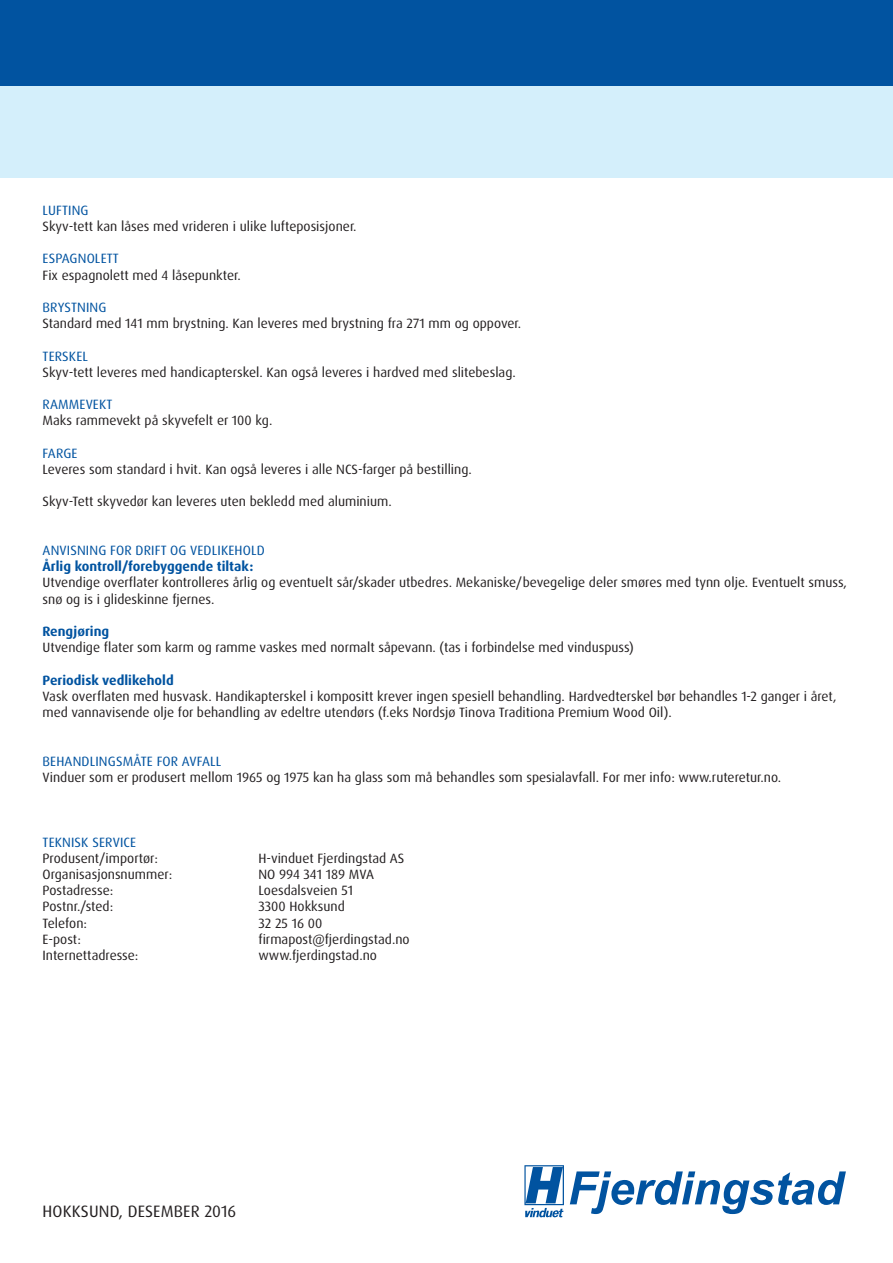
<style>
.page{position:relative;width:893px;height:1263px;background:#fff}
.page>*{position:absolute;margin:0;border:0;box-sizing:border-box;transform-origin:0 0}
.t1{font:16.5px "Dax OT";color:#231f20}
.t2{font:13.5px/16.2px "Dax OT";color:#231f20}
.t3{font:13.5px "Dax OT";letter-spacing:.01em;color:#0153a0}
.t4{font:700 13.5px "Dax OT";color:#0153a0}
</style>
<div class="page">
<svg style="left:524px;top:1165px;width:40px;height:52px"></svg>
<svg style="left:570px;top:1171px;width:276px;height:43px"></svg>
<div style="left:0;top:86px;width:893px;height:92px;background:#d4effb"></div>
<div style="left:0;top:0;width:893px;height:86px;background:#0153a0"></div>
<p class="t3" style="left:43px;top:201px;width:48px">lufting</p>
<p class="t2" style="left:43px;top:218px;width:316px">Skyv-tett kan låses med vrideren i ulike lufteposisjoner.</p>
<p class="t3" style="left:43px;top:250px;width:78px">espagnolett</p>
<p class="t2" style="left:43px;top:267px;width:200px">Fix espagnolett med 4 låsepunkter.</p>
<p class="t3" style="left:43px;top:299px;width:65px">brystning</p>
<p class="t2" style="left:43px;top:315px;width:480px">Standard med 141 mm brystning. Kan leveres med brystning fra 271 mm og oppover.</p>
<p class="t3" style="left:43px;top:347px;width:47px">terskel</p>
<p class="t2" style="left:43px;top:364px;width:475px">Skyv-tett leveres med handicapterskel. Kan også leveres i hardved med slitebeslag.</p>
<p class="t3" style="left:43px;top:396px;width:71px">rammevekt</p>
<p class="t2" style="left:43px;top:413px;width:231px">Maks rammevekt på skyvefelt er 100 kg.</p>
<p class="t3" style="left:43px;top:444px;width:36px">farge</p>
<p class="t2" style="left:43px;top:461px;width:431px">Leveres som standard i hvit. Kan også leveres i alle NCS-farger på bestilling.</p>
<p class="t2" style="left:43px;top:494px;width:351px">Skyv-Tett skyvedør kan leveres uten bekledd med aluminium.</p>
<p class="t3" style="left:43px;top:542px;width:224px">Anvisning for drift og vedlikehold</p>
<p class="t4" style="left:43px;top:558px;width:212px">Årlig kontroll/forebyggende tiltak:</p>
<p class="t2" style="left:43px;top:575px;width:806px">Utvendige overflater kontrolleres årlig og eventuelt sår/skader utbedres. Mekaniske/bevegelige deler smøres med tynn olje. Eventuelt smuss, snø og is i glideskinne fjernes.</p>
<p class="t4" style="left:43px;top:623px;width:68px">Rengjøring</p>
<p class="t2" style="left:43px;top:639px;width:593px">Utvendige flater som karm og ramme vaskes med normalt såpevann. (tas i forbindelse med vinduspuss)</p>
<p class="t4" style="left:43px;top:671px;width:133px">Periodisk vedlikehold</p>
<p class="t2" style="left:43px;top:688px;width:796px">Vask overflaten med husvask. Handikapterskel i kompositt krever ingen spesiell behandling. Hardvedterskel bør behandles 1-2 ganger i året, med vannavisende olje for behandling av edeltre utendørs (f.eks Nordsjø Tinova Traditiona Premium Wood Oil).</p>
<p class="t3" style="left:43px;top:752px;width:180px">Behandlingsmåte for avfall</p>
<p class="t2" style="left:43px;top:769px;width:740px">Vinduer som er produsert mellom 1965 og 1975 kan ha glass som må behandles som spesialavfall. For mer info: www.ruteretur.no.</p>
<p class="t3" style="left:43px;top:833px;width:95px">teknisk service</p>
<p class="t2" style="left:43px;top:850px;width:153px">Produsent/importør: H</p>
<p class="t2" style="left:267px;top:850px;width:138px">-vinduet Fjerdingstad AS</p>
<p class="t2" style="left:43px;top:866px;width:157px">Organisasjonsnummer: NO</p>
<p class="t2" style="left:279px;top:866px;width:96px">994 341 189 MVA</p>
<p class="t2" style="left:43px;top:882px;width:110px">Postadresse: L</p>
<p class="t2" style="left:264px;top:882px;width:91px">oesdalsveien 51</p>
<p class="t2" style="left:43px;top:899px;width:72px">Postnr./sted:</p>
<p class="t2" style="left:259px;top:899px;width:88px">3300 Hokksund</p>
<p class="t2" style="left:43px;top:915px;width:46px">Telefon:</p>
<p class="t2" style="left:259px;top:915px;width:65px">32 25 16 00</p>
<p class="t2" style="left:43px;top:931px;width:40px">E-post:</p>
<p class="t2" style="left:259px;top:931px;width:153px">firmapost@fjerdingstad.no</p>
<p class="t2" style="left:43px;top:947px;width:97px">I nternettadresse:</p>
<p class="t2" style="left:259px;top:947px;width:120px">www.fjerdingstad.no</p>
<p class="t1" style="left:43px;top:1200px;width:21px">hOKKSUND</p>
<p class="t1" style="left:119px;top:1200px;width:19px">, DESEMBER</p>
<p class="t1" style="left:204px;top:1200px;width:33px">2016</p>
</div>
